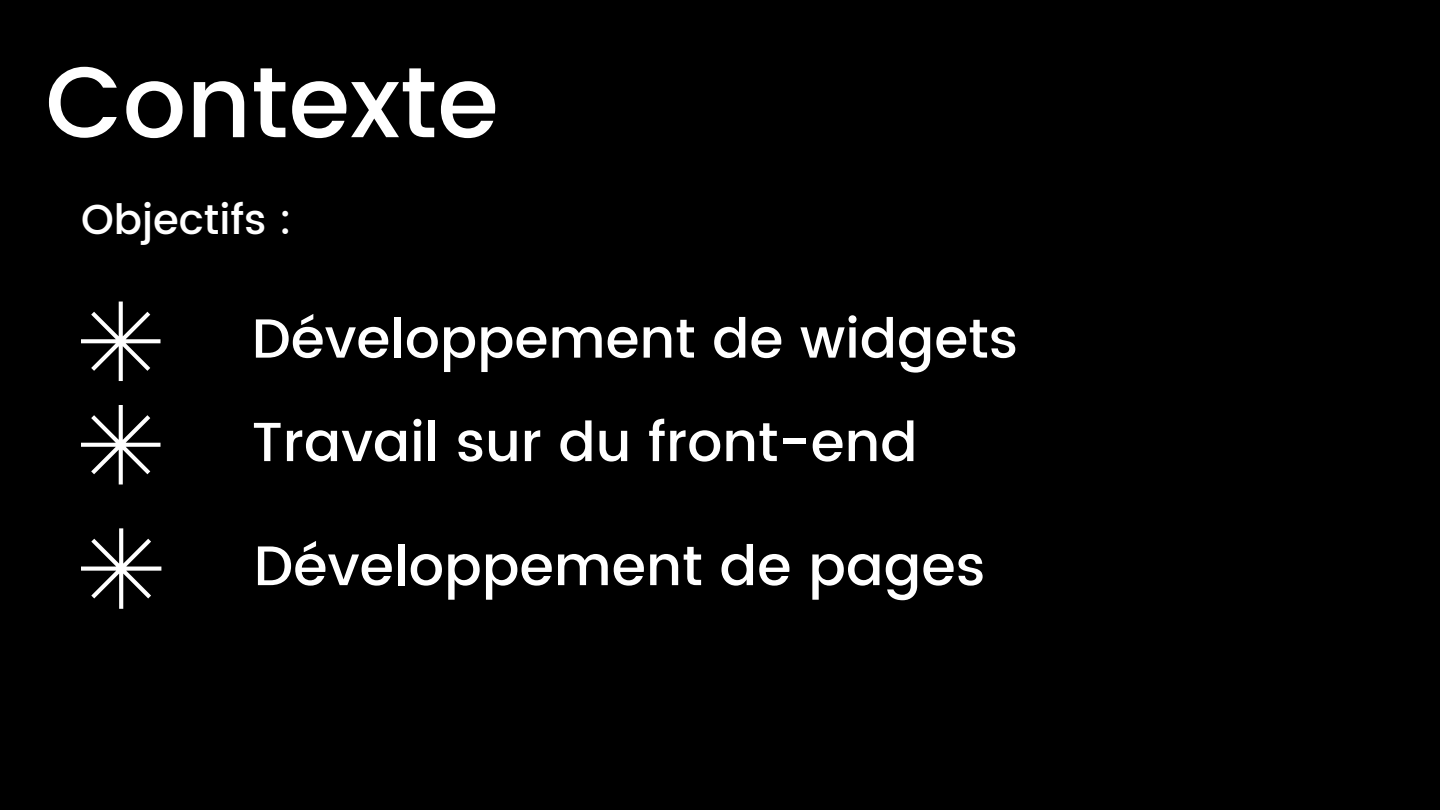
<style>
.page{position:relative;width:1440px;height:810px;background:#000}
.page>*{position:absolute;margin:0;border:0;box-sizing:border-box;transform-origin:0 0}
.t1{font:500 100px "Poppins";color:#fff}
.t2{font:500 55.6px "Poppins";color:#fff}
.t3{font:500 55px "Poppins";color:#fff}
.t4{font:500 41.7px "Poppins";color:#fff}
</style>
<div class="page">
<svg style="left:81px;top:302px;width:79px;height:79px"></svg>
<svg style="left:81px;top:405px;width:79px;height:79px"></svg>
<svg style="left:81px;top:528px;width:80px;height:81px"></svg>
<p class="t1" style="left:45px;top:44px;width:455px">Contexte</p>
<p class="t4" style="left:81px;top:195px;width:212px">Objectifs :</p>
<p class="t3" style="left:252px;top:306px;width:768px">Développement de widgets</p>
<p class="t3" style="left:252px;top:410px;width:667px">Travail sur du front-end</p>
<p class="t2" style="left:254px;top:533px;width:733px">Développement de pages</p>
</div>
